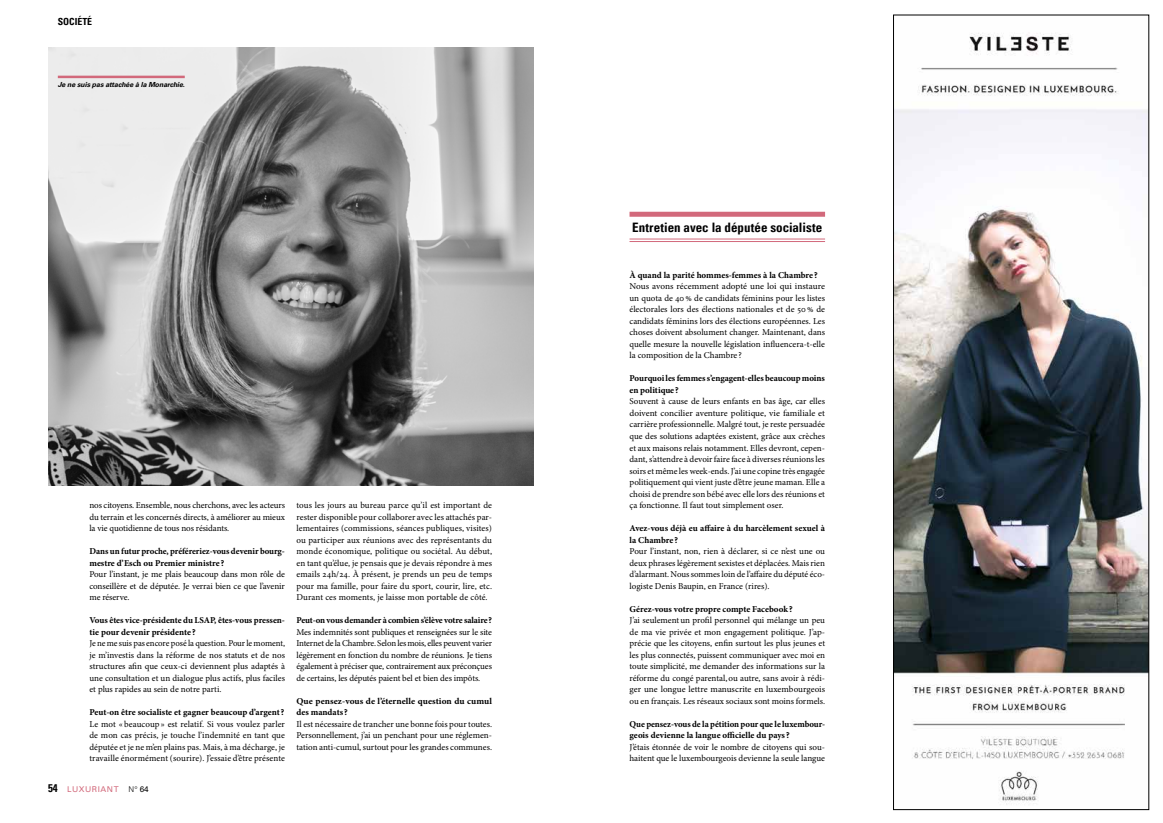
<style>
.page{position:relative;width:1163px;height:823px;background:#fff}
.page>*{position:absolute;margin:0;border:0;box-sizing:border-box;transform-origin:0 0}
.t1{font:700 condensed 13px "Univers LT Pro";color:#000}
.t2{font:700 condensed 9.8px "Univers LT Pro";color:#000}
.t3{font:9px/11.5px "Minion Pro";letter-spacing:-.005em;color:#000;text-align:justify}
.t4{font:700 9px/11.5px "Minion Pro";letter-spacing:-.005em;color:#000}
.t5{font:8px "Univers LT Pro 55 Roman";letter-spacing:.065em;color:#d2697b}
.t6{font:italic 700 7px "Univers LT Pro 65";letter-spacing:-.01em;color:#000}
.s1{font-family:"Univers LT Pro";font-weight:700;font-stretch:condensed;font-size:11px;color:#000}
.s2{font-family:"Univers LT Pro 45";font-weight:300;color:#000}
.s3{color:#000}
</style>
<div class="page">
<img style="left:48px;top:48px;width:485px;height:436px">
<hr style="left:58px;top:76px;width:127px;height:2px;background:#d2697b">
<div style="left:629px;top:211px;width:196px;height:5px;background:#d2697b"></div>
<hr style="left:629px;top:238px;width:196px;height:1px;background:#d2697b">
<hr style="left:629px;top:241px;width:196px;height:1px;background:#d2697b">
<img style="left:894px;top:33px;width:253px;height:772px">
<div style="left:892px;top:14px;width:257px;height:795px;border:1px solid #000"></div>
<p class="t2" style="left:58px;top:16px;width:36px">SOCIÉTÉ</p>
<p class="t6" style="left:58px;top:80px;width:128px">Je ne suis pas attachée à la Monarchie.</p>
<p class="t3" style="left:89px;top:499px;width:197px">nos citoyens. Ensemble, nous cherchons, avec les acteurs du terrain et les concernés directs, à améliorer au mieux la vie quotidienne de tous nos résidants.</p>
<p class="t4" style="left:89px;top:545px;width:197px">Dans un futur proche, préféreriez-vous devenir bourg&shy;mestre d’Esch ou Premier ministre ?</p>
<p class="t3" style="left:89px;top:568px;width:197px">Pour l’instant, je me plais beaucoup dans mon rôle de conseillère et de députée. Je verrai bien ce que l’avenir me réserve.</p>
<p class="t4" style="left:89px;top:614px;width:197px">Vous êtes vice-présidente du LSAP, êtes-vous pressen&shy;tie pour devenir présidente ?</p>
<p class="t3" style="left:89px;top:637px;width:197px">Je ne me suis pas encore posé la question. Pour le moment, je m’investis dans la réforme de nos statuts et de nos structures afin que ceux-ci deviennent plus adaptés à une consultation et un dialogue plus actifs, plus faciles et plus rapides au sein de notre parti.</p>
<p class="t4" style="left:89px;top:706px;width:196px">Peut-on être socialiste et gagner beaucoup d’argent?</p>
<p class="t3" style="left:89px;top:717px;width:197px">Le mot « beaucoup » est relatif. Si vous voulez parler de mon cas précis, je touche l’indemnité en tant que députée et je ne m’en plains pas. Mais, à ma décharge, je travaille énormément (sourire). J’essaie d’être présente</p>
<p class="t5" style="left:48px;top:783px;width:102px"><span class="s1">54</span> LUXURIANT <span class="s2">N°</span> <span class="s3">64</span></p>
<p class="t3" style="left:296px;top:499px;width:197px">tous les jours au bureau parce qu’il est important de rester disponible pour collaborer avec les attachés par&shy;lementaires (commissions, séances publiques, visites) ou participer aux réunions avec des représentants du monde économique, politique ou sociétal. Au début, en tant qu’élue, je pensais que je devais répondre à mes emails 24h/24. À présent, je prends un peu de temps pour ma famille, pour faire du sport, courir, lire, etc.<br>Durant ces moments, je laisse mon portable de côté.</p>
<p class="t4" style="left:296px;top:614px;width:197px">Peut-on vous demander à combien s’élève votre salaire?</p>
<p class="t3" style="left:296px;top:625px;width:197px">Mes indemnités sont publiques et renseignées sur le site Internet de la Chambre. Selon les mois, elles peuvent varier légèrement en fonction du nombre de réunions. Je tiens également à préciser que, contrairement aux préconçues de certains, les députés paient bel et bien des impôts.</p>
<p class="t4" style="left:296px;top:694px;width:197px">Que pensez-vous de l’éternelle question du cumul des mandats?</p>
<p class="t3" style="left:296px;top:717px;width:197px">Il est nécessaire de trancher une bonne fois pour toutes.<br>Personnellement, j’ai un penchant pour une réglemen&shy;tation anti-cumul, surtout pour les grandes communes.</p>
<h1 class="t1" style="left:632px;top:219px;width:191px">Entretien avec la députée socialiste</h1>
<p class="t4" style="left:629px;top:269px;width:190px">À quand la parité hommes-femmes à la Chambre ?</p>
<p class="t3" style="left:629px;top:280px;width:197px">Nous avons récemment adopté une loi qui instaure un quota de 40% de candidats féminins pour les listes électorales lors des élections nationales et de 50% de candidats féminins lors des élections européennes. Les choses doivent absolument changer. Maintenant, dans quelle mesure la nouvelle législation influencera-t-elle la composition de la Chambre ?</p>
<p class="t4" style="left:629px;top:372px;width:197px">Pourquoi les femmes s’engagent-elles beaucoup moins en politique?</p>
<p class="t3" style="left:629px;top:395px;width:197px">Souvent à cause de leurs enfants en bas âge, car elles doivent concilier aventure politique, vie familiale et carrière professionnelle. Malgré tout, je reste persuadée que des solutions adaptées existent, grâce aux crèches et aux maisons relais notamment. Elles devront, cepen&shy;dant, s’attendre à devoir faire face à diverses réunions les soirs et même les week-ends. J’ai une copine très engagée politiquement qui vient juste d’être jeune maman. Elle a choisi de prendre son bébé avec elle lors des réunions et ça fonctionne. Il faut tout simplement oser.</p>
<p class="t4" style="left:629px;top:522px;width:197px">Avez-vous déjà eu affaire à du harcèlement sexuel à la Chambre ?</p>
<p class="t3" style="left:629px;top:545px;width:197px">Pour l’instant, non, rien à déclarer, si ce n’est une ou deux phrases légèrement sexistes et déplacées. Mais rien d’alarmant. Nous sommes loin de l’affaire du député éco&shy;logiste Denis Baupin, en France (rires).</p>
<p class="t4" style="left:629px;top:602px;width:165px">Gérez-vous votre propre compte Facebook?</p>
<p class="t3" style="left:629px;top:614px;width:197px">J’ai seulementun profil personnel qui mélange un peu de ma vie privée et mon engagement politique. J’ap&shy;précie que les citoyens, enfin surtout les plus jeunes et les plus connectés, puissent communiquer avec moi en toute simplicité, me demander des informations sur la réforme du congé parental,ou autre, sans avoir à rédi&shy;ger une longue lettre manuscrite en luxembourgeois ou en français. Les réseaux sociaux sont moins formels.</p>
<p class="t4" style="left:629px;top:717px;width:197px">Que pensez-vous de la pétition pour que le luxembour&shy;geois devienne la langue officielle du pays?</p>
<p class="t3" style="left:629px;top:740px;width:197px">J’étais étonnée de voir le nombre de citoyens qui sou&shy;haitent que le luxembourgeois devienne la seule langue</p>
</div>
